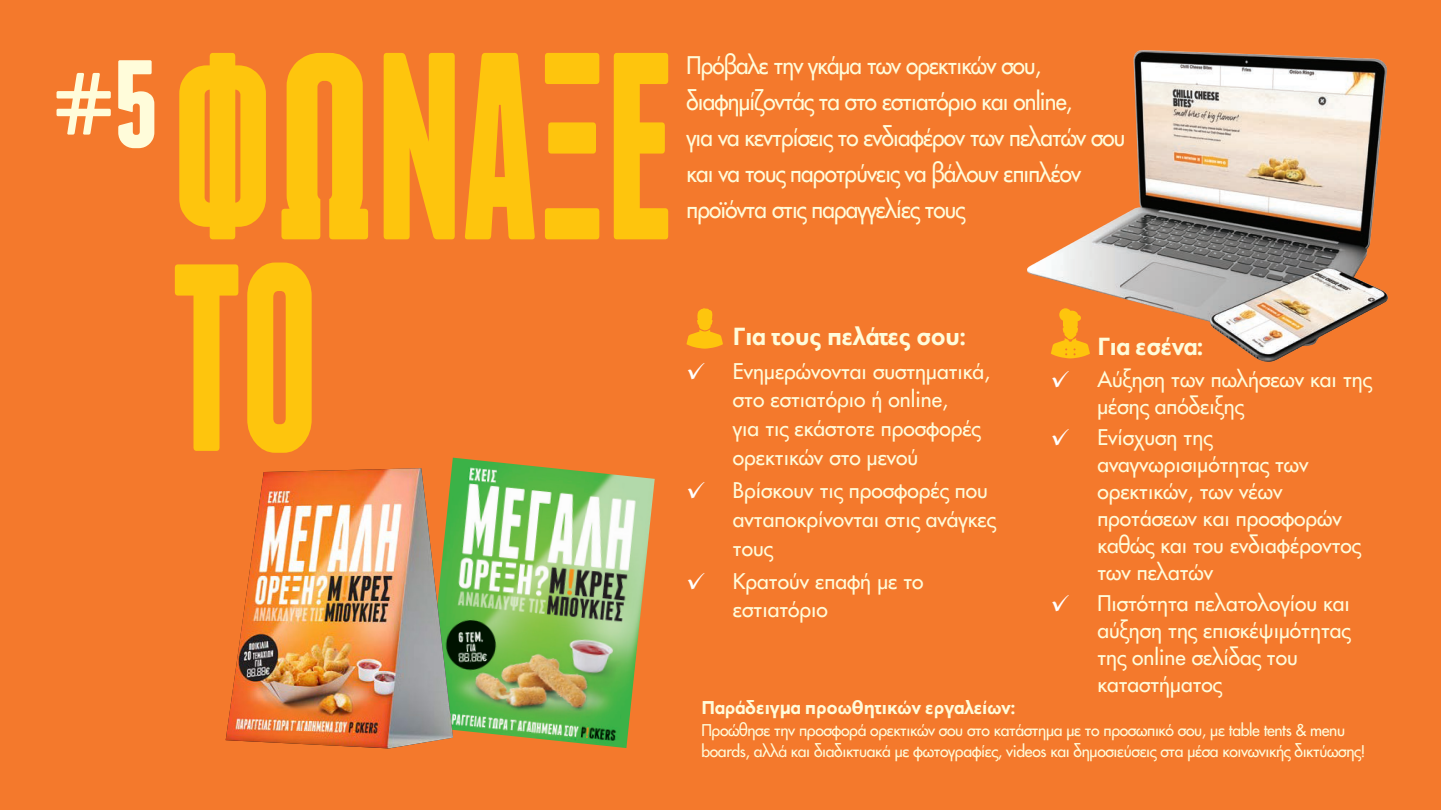
<style>
.page{position:relative;width:1441px;height:810px;background:#fff}
.page>*{position:absolute;margin:0;border:0;box-sizing:border-box;transform-origin:0 0}
.t1{font:266.4px/211.5px "Franchise New";letter-spacing:-.02em;color:#fec50d;scale:.83 1}
.t2{font:700 124.35px "Franchise";color:#fffcda}
.t3{font:27px/36px "Brother 1816";letter-spacing:-.03em;color:#fffcda;scale:.95 1}
.t4{font:24px/27px "Brother 1816";color:#fffcda}
.t5{font:700 24px "Brother 1816";color:#fffcda}
.t6{font:18px/21.6px "Brother 1816";letter-spacing:-.02em;color:#fffcda}
.s1{font-family:"PF Agora Slab Pro";color:#fff}
.s2{font-weight:700}
</style>
<div class="page">
<div style="left:0;top:0;width:1440px;height:810px;background:#f4792c"></div>
<img style="left:1027px;top:50px;width:361px;height:312px">
<svg style="left:686px;top:308px;width:37px;height:41px"></svg>
<svg style="left:1050px;top:308px;width:39px;height:50px"></svg>
<img style="left:451px;top:458px;width:203px;height:290px">
<img style="left:226px;top:468px;width:227px;height:280px">
<p class="t2" style="left:54px;top:46px;width:107px">#5</p>
<p class="t1" style="left:169px;top:36px;width:613px">ΦΩΝΑΞΕ<br>ΤΟ</p>
<p class="t3" style="left:686px;top:46px;width:463px">Πρόβαλε την γκάμα των ορεκτικών σου, διαφημίζοντάς τα στο εστιατόριο και online,<br>για να κεντρίσεις το ενδιαφέρον των πελατών σου και να τους παροτρύνεις να βάλουν επιπλέον προϊόντα στις παραγγελίες τους</p>
<p class="t5" style="left:733px;top:319px;width:234px">Για τους πελάτες σου:</p>
<p class="t4" style="left:733px;top:355px;width:259px;line-height:28.8px;text-indent:-46px"><span class="s1">✓</span> Ενημερώνονται συστηματικά, στο εστιατόριο ή online,<br>για τις εκάστοτε προσφορές ορεκτικών στο μενού</p>
<p class="t4" style="left:733px;top:474px;width:264px;line-height:28.8px;text-indent:-46px"><span class="s1">✓</span> Βρίσκουν τις προσφορές που ανταποκρίνονται στις ανάγκες τους</p>
<p class="t4" style="left:733px;top:565px;width:192px;line-height:28.8px;text-indent:-46px"><span class="s1">✓</span> Κρατούν επαφή με το εστιατόριο</p>
<p class="t5" style="left:1097px;top:328px;width:107px">Για εσένα:</p>
<p class="t4" style="left:1097px;top:363px;width:276px;text-indent:-46px"><span class="s1">✓</span> Αύξηση των πωλήσεων και της μέσης απόδειξης</p>
<p class="t4" style="left:1097px;top:422px;width:265px;text-indent:-46px"><span class="s1">✓</span> Ενίσχυση της αναγνωρισιμότητας των ορεκτικών, των νέων προτάσεων και προσφορών καθώς και του ενδιαφέροντος των πελατών</p>
<p class="t4" style="left:1097px;top:588px;width:255px;text-indent:-46px"><span class="s1">✓</span> Πιστότητα πελατολογίου και αύξηση της επισκέψιμότητας της online σελίδας του καταστήματος</p>
<p class="t6" style="left:701px;top:696px;width:665px"><span class="s2">Παράδειγμα προωθητικών εργαλείων:<br></span>Προώθησε την προσφορά ορεκτικών σου στο κατάστημα με το προσωπικό σου, με table tents &amp; menu boards, αλλά και διαδικτυακά με φωτογραφίες, videos και δημοσιεύσεις στα μέσα κοινωνικής δικτύωσης!</p>
</div>
